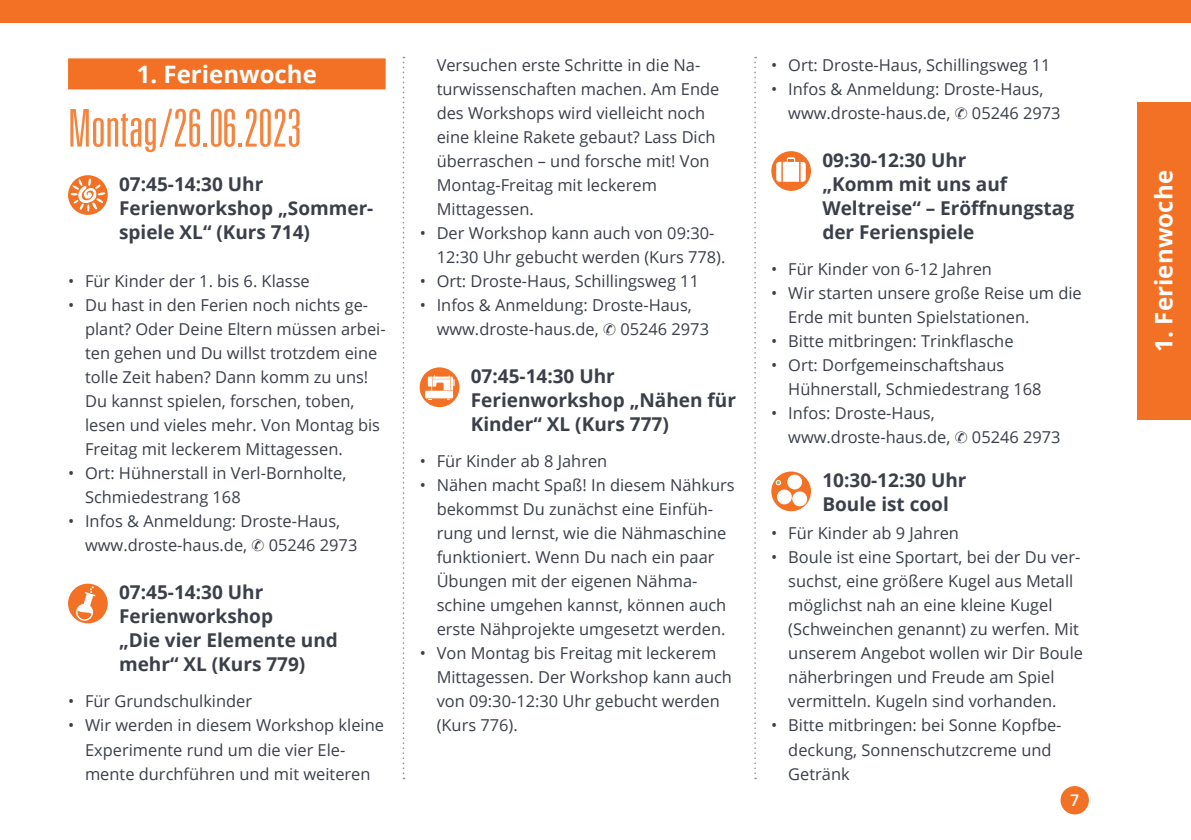
<style>
.page{position:relative;width:1191px;height:840px;background:#fff}
.page>*{position:absolute;margin:0;border:0;box-sizing:border-box;transform-origin:0 0}
.t1{font:300 ultra-condensed 52px "Univers";color:#f5843f}
.t2{font:700 24px "Open Sans";letter-spacing:.005em;color:#fff}
.t3{font:700 19px/24px "Open Sans";color:#3a3f49}
.t4{font:16.4px/24px "Open Sans";color:#3a3f49}
.t5{font:600 16px "Open Sans";color:#fff}
</style>
<div class="page">
<div style="left:1060px;top:785px;width:29px;height:29px;background:#f37124;border-radius:50%"></div>
<div style="left:0;top:0;width:1191px;height:23px;background:#f37124"></div>
<svg style="left:754px;top:57px;width:2px;height:721px"></svg>
<svg style="left:403px;top:57px;width:1px;height:721px"></svg>
<div style="left:1137px;top:102px;width:54px;height:318px;background:#f37124"></div>
<div style="left:771px;top:151px;width:40px;height:40px;background:#f37124;border-radius:50%"></div>
<svg style="left:776px;top:157px;width:29px;height:25px"></svg>
<svg style="left:771px;top:471px;width:40px;height:40px"></svg>
<div style="left:787px;top:475px;width:14px;height:13px;background:#fff;border-radius:50%"></div>
<div style="left:787px;top:475px;width:14px;height:13px;border:1px solid #fff;border-radius:50%"></div>
<div style="left:777px;top:490px;width:14px;height:13px;background:#fff;border-radius:50%"></div>
<div style="left:777px;top:489px;width:14px;height:14px;border:1px solid #fff;border-radius:50%"></div>
<div style="left:793px;top:491px;width:13px;height:14px;background:#fff;border-radius:50%"></div>
<div style="left:792px;top:491px;width:14px;height:14px;border:1px solid #fff;border-radius:50%"></div>
<svg style="left:775px;top:479px;width:6px;height:6px"></svg>
<div style="left:420px;top:367px;width:39px;height:40px;background:#f37124;border-radius:50%"></div>
<svg style="left:425px;top:375px;width:29px;height:24px"></svg>
<div style="left:68px;top:58px;width:318px;height:31px;background:#f37124"></div>
<svg style="left:68px;top:175px;width:40px;height:40px"></svg>
<svg style="left:71px;top:178px;width:34px;height:33px"></svg>
<div style="left:68px;top:583px;width:40px;height:40px;background:#f37124;border-radius:50%"></div>
<svg style="left:75px;top:586px;width:23px;height:35px"></svg>
<h2 class="t2" style="left:137px;top:57px;width:182px">1. Ferienwoche</h2>
<h1 class="t1" style="left:68px;top:101px;width:235px">Montag/26.06.2023</h1>
<p class="t3" style="left:119px;top:171px;width:256px">07:45-14:30 Uhr<br>Ferienworkshop „Sommer&shy;spiele XL“ (Kurs 714)</p>
<p class="t4" style="left:68px;top:268px;width:243px">• Für Kinder der 1. bis 6. Klasse</p>
<p class="t4" style="left:85px;top:292px;width:302px;text-indent:-17px">• Du hast in den Ferien noch nichts ge&shy;plant? Oder Deine Eltern müssen arbei&shy;ten gehen und Du willst trotzdem eine tolle Zeit haben? Dann komm zu uns!<br>Du kannst spielen, forschen, toben, lesen und vieles mehr. Von Montag bis Freitag mit leckerem Mittagessen.</p>
<p class="t4" style="left:85px;top:460px;width:263px;text-indent:-17px">• Ort: Hühnerstall in Verl-Bornholte,<br>Schmiedestrang 168</p>
<p class="t4" style="left:85px;top:508px;width:274px;text-indent:-17px">• Infos &amp; Anmeldung: Droste-Haus, www.droste-haus.de, ✆ 05246 2973</p>
<p class="t3" style="left:119px;top:579px;width:220px">07:45-14:30 Uhr<br>Ferienworkshop<br>„Die vier Elemente und mehr“ XL (Kurs 779)</p>
<p class="t4" style="left:68px;top:688px;width:186px">• Für Grundschulkinder</p>
<p class="t4" style="left:85px;top:712px;width:300px;text-indent:-17px">• Wir werden in diesem Workshop kleine<br>Experimente rund um die vier Ele&shy;mente durchführen und mit weiteren</p>
<p class="t4" style="left:437px;top:52px;width:284px">Versuchen erste Schritte in die Na&shy;turwissenschaften machen. Am Ende des Workshops wird vielleicht noch eine kleine Rakete gebaut? Lass Dich überraschen – und forsche mit! Von<br>Montag-Freitag mit leckerem<br>Mittagessen.</p>
<p class="t4" style="left:437px;top:220px;width:290px;text-indent:-17px">• Der Workshop kann auch von 09:30-<br>12:30 Uhr gebucht werden (Kurs 778).</p>
<p class="t4" style="left:420px;top:268px;width:281px">• Ort: Droste-Haus, Schillingsweg 11</p>
<p class="t4" style="left:437px;top:292px;width:274px;text-indent:-17px">• Infos &amp; Anmeldung: Droste-Haus, www.droste-haus.de, ✆ 05246 2973</p>
<p class="t3" style="left:471px;top:363px;width:267px">07:45-14:30 Uhr<br>Ferienworkshop „Nähen für<br>Kinder“ XL (Kurs 777)</p>
<p class="t4" style="left:420px;top:448px;width:189px">• Für Kinder ab 8 Jahren</p>
<p class="t4" style="left:437px;top:472px;width:300px;text-indent:-17px">• Nähen macht Spaß! In diesem Nähkurs bekommst Du zunächst eine Einfüh&shy;rung und lernst, wie die Nähmaschine funktioniert. Wenn Du nach ein paar Übungen mit der eigenen Nähma&shy;schine umgehen kannst, können auch erste Nähprojekte umgesetzt werden.</p>
<p class="t4" style="left:437px;top:640px;width:297px;text-indent:-17px">• Von Montag bis Freitag mit leckerem<br>Mittagessen. Der Workshop kann auch von 09:30-12:30 Uhr gebucht werden (Kurs 776).</p>
<p class="t4" style="left:771px;top:52px;width:281px">• Ort: Droste-Haus, Schillingsweg 11</p>
<p class="t4" style="left:788px;top:76px;width:274px;text-indent:-17px">• Infos &amp; Anmeldung: Droste-Haus, www.droste-haus.de, ✆ 05246 2973</p>
<p class="t3" style="left:822px;top:147px;width:253px">09:30-12:30 Uhr<br>„Komm mit uns auf<br>Weltreise“ – Eröffnungstag der Ferienspiele</p>
<p class="t4" style="left:771px;top:256px;width:222px">• Für Kinder von 6-12 Jahren</p>
<p class="t4" style="left:788px;top:280px;width:295px;text-indent:-17px">• Wir starten unsere große Reise um die<br>Erde mit bunten Spielstationen.</p>
<p class="t4" style="left:771px;top:328px;width:244px">• Bitte mitbringen: Trinkflasche</p>
<p class="t4" style="left:788px;top:352px;width:255px;text-indent:-17px">• Ort: Dorfgemeinschaftshaus<br>Hühnerstall, Schmiedestrang 168</p>
<p class="t4" style="left:788px;top:400px;width:274px;text-indent:-17px">• Infos: Droste-Haus, www.droste-haus.de, ✆ 05246 2973</p>
<p class="t3" style="left:822px;top:467px;width:146px">10:30-12:30 Uhr<br>Boule ist cool</p>
<p class="t4" style="left:771px;top:520px;width:189px">• Für Kinder ab 9 Jahren</p>
<p class="t4" style="left:788px;top:544px;width:296px;text-indent:-17px">• Boule ist eine Sportart, bei der Du ver&shy;suchst, eine größere Kugel aus Metall möglichst nah an eine kleine Kugel (Schweinchen genannt) zu werfen. Mit unserem Angebot wollen wir Dir Boule näherbringen und Freude am Spiel vermitteln. Kugeln sind vorhanden.</p>
<p class="t4" style="left:788px;top:712px;width:275px;text-indent:-17px">• Bitte mitbringen: bei Sonne Kopfbe&shy;deckung, Sonnenschutzcreme und<br>Getränk</p>
<p class="t5" style="left:1070px;top:789px;width:11px">7</p>
<h2 class="t2" style="left:1146px;top:352px;width:183px;rotate:-90deg">1. Ferienwoche</h2>
</div>
